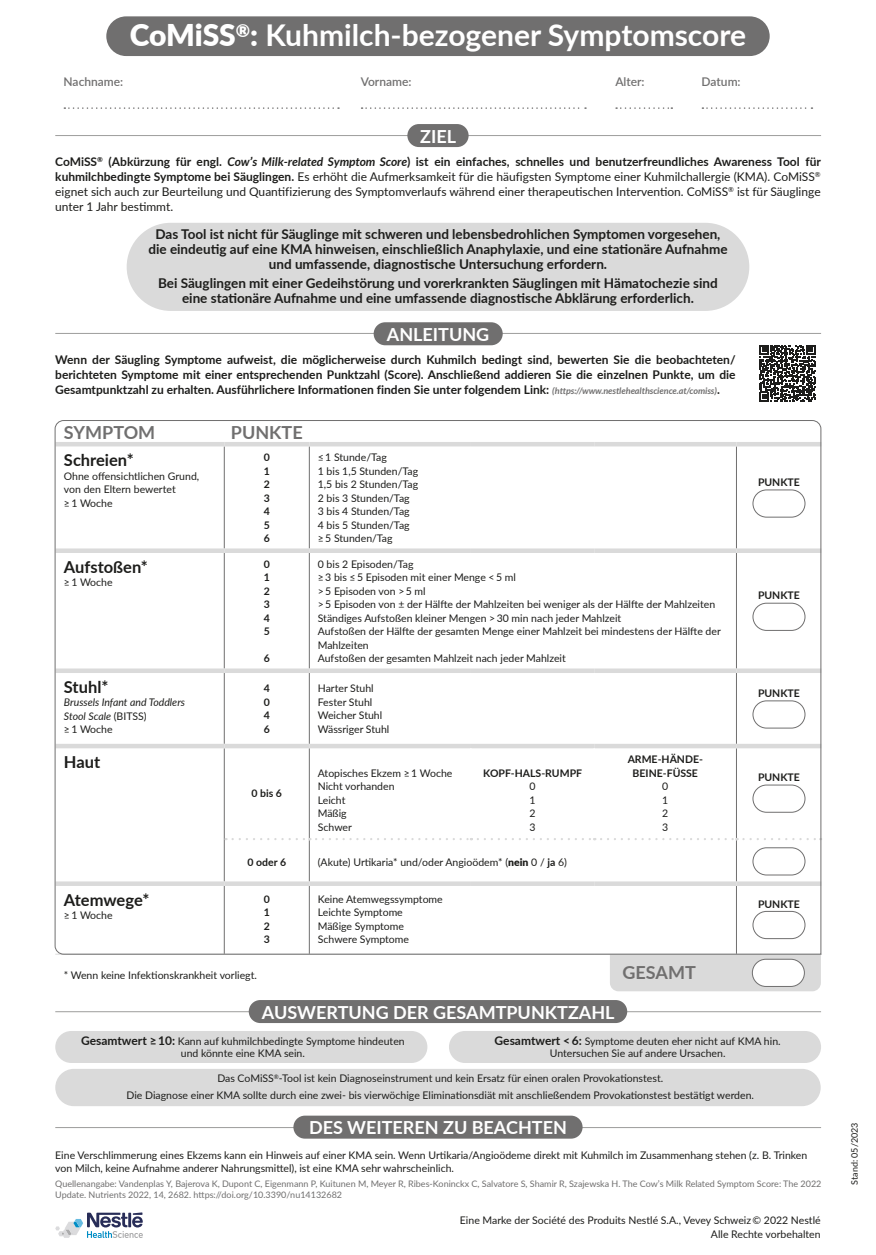
<style>
.page{position:relative;width:876px;height:1255px;background:#fff}
.page>*{position:absolute;margin:0;border:0;box-sizing:border-box;transform-origin:0 0}
.t1{font:700 30px "Lato";color:#fff}
.t2{font:700 18px "Lato";color:#fff}
.t3{font:700 18px "Lato";color:#706f6f}
.t4{font:700 16.5px "Lato";color:#1d1d1b}
.t5{font:700 13.5px/15px "Lato";color:#1d1d1b;text-align:center}
.t6{font:12px/15px "Lato";color:#1d1d1b;text-align:justify}
.t7{font:700 12px/15px "Lato";color:#1d1d1b;text-align:justify}
.t8{font:600 12px "Lato";color:#706f6f}
.t9{font:10.5px/13.5px "Lato";color:#1d1d1b}
.t10{font:700 10.5px/13.5px "Lato";color:#1d1d1b;text-align:justify}
.t11{font:italic 10.5px/13.5px "Lato";color:#1d1d1b}
.t12{font:9px/10.5px "Lato";color:#706f6f}
.t13{font:9px "Lato";color:#1d1d1b}
.s1{font-weight:900}
.s2{font-weight:700}
.s3{font-weight:700;font-style:italic}
.s4{font-weight:800;font-style:italic}
.s5{font-style:italic;font-size:9px;color:#706f6f}
.s6{font-style:normal}
.s7{font-weight:700;font-size:12px}
</style>
<div class="page">
<div style="left:106px;top:16px;width:664px;height:40px;background:#706f6f;border-radius:20px"></div>
<hr style="left:55px;top:135px;width:766px;height:1px;background:#9d9d9c">
<hr style="left:55px;top:333px;width:766px;height:1px;background:#9d9d9c">
<div style="left:127px;top:223px;width:622px;height:88px;background:#dadada;border-radius:44px"></div>
<div style="left:55px;top:1068px;width:766px;height:38px;background:#dadada;border-radius:19px"></div>
<div style="left:55px;top:1030px;width:372px;height:32px;background:#dadada;border-radius:16px"></div>
<div style="left:449px;top:1030px;width:372px;height:32px;background:#dadada;border-radius:16px"></div>
<div style="left:407px;top:124px;width:62px;height:23px;background:#706f6f;border-radius:11px"></div>
<div style="left:374px;top:322px;width:129px;height:23px;background:#706f6f;border-radius:11px"></div>
<hr style="left:736px;top:953px;width:86px;height:1px;background:#dadada">
<svg style="left:64px;top:107px;width:275px;height:2px"></svg>
<svg style="left:362px;top:107px;width:224px;height:2px"></svg>
<svg style="left:616px;top:107px;width:56px;height:2px"></svg>
<svg style="left:702px;top:107px;width:110px;height:2px"></svg>
<svg style="left:55px;top:1212px;width:88px;height:25px"></svg>
<div style="left:610px;top:954px;width:211px;height:37px;background:#dadada"></div>
<div style="left:752px;top:959px;width:52px;height:27px;background:#fff;border-radius:14px"></div>
<div style="left:752px;top:959px;width:53px;height:27px;border:1px solid #706f6f;border-radius:14px"></div>
<svg style="left:55px;top:420px;width:766px;height:534px"></svg>
<hr style="left:55px;top:1127px;width:766px;height:1px;background:#9d9d9c">
<hr style="left:55px;top:1011px;width:766px;height:1px;background:#9d9d9c">
<div style="left:249px;top:1000px;width:378px;height:23px;background:#706f6f;border-radius:11px"></div>
<div style="left:293px;top:1115px;width:290px;height:23px;background:#706f6f;border-radius:11px"></div>
<svg style="left:759px;top:345px;width:57px;height:56px"></svg>
<h1 class="t1" style="left:130px;top:13px;width:618px"><span class="s1">CoMiSS</span><sup>®</sup><span class="s1">:</span> Kuhmilch-bezogener Symptomscore</h1>
<p class="t8" style="left:64px;top:73px;width:61px">Nachname:</p>
<p class="t8" style="left:361px;top:73px;width:52px">Vorname:</p>
<p class="t8" style="left:615px;top:73px;width:31px">Alter:</p>
<p class="t8" style="left:702px;top:73px;width:41px">Datum:</p>
<h2 class="t2" style="left:420px;top:123px;width:37px">ZIEL</h2>
<p class="t6" style="left:55px;top:154px;width:767px"><span class="s2">CoMiSS</span><sup>®</sup> <span class="s2">(Abkürzung für engl.</span> <span class="s3">Cow</span><span class="s4">ʼ</span><span class="s3">s Milk-related Symptom Score</span><span class="s2">) ist ein einfaches, schnelles und benutzerfreundliches Awareness Tool für kuhmilchbedingte Symptome bei Säuglingen.</span> Es erhöht die Aufmerksamkeit für die häufigsten Symptome einer Kuhmilchallergie (KMA). CoMiSS<sup>® </sup>eignet sich auch zur Beurteilung und Quantifizierung des Symptomverlaufs während einer therapeutischen Intervention. CoMiSS<sup>®</sup> ist für Säuglinge unter 1 Jahr bestimmt.</p>
<p class="t5" style="left:148px;top:226px;width:581px">Das Tool ist nicht für Säuglinge mit schweren und lebensbedrohlichen Symptomen vorgesehen, die eindeutig auf eine KMA hinweisen, einschließlich Anaphylaxie, und eine stationäre Aufnahme und umfassende, diagnostische Untersuchung erfordern.</p>
<p class="t5" style="left:158px;top:275px;width:561px">Bei Säuglingen mit einer Gedeihstörung und vorerkrankten Säuglingen mit Hämatochezie sind eine stationäre Aufnahme und eine umfassende diagnostische Abklärung erforderlich.</p>
<h2 class="t2" style="left:387px;top:321px;width:104px">ANLEITUNG</h2>
<p class="t7" style="left:55px;top:351px;width:682px">Wenn der Säugling Symptome aufweist, die möglicherweise durch Kuhmilch bedingt sind, bewerten Sie die beobachteten/ berichteten Symptome mit einer entsprechenden Punktzahl (Score). Anschließend addieren Sie die einzelnen Punkte, um die Gesamtpunktzahl zu erhalten. Ausführlichere Informationen finden Sie unter folgendem Link: <span class="s5">(https://www.nestlehealthscience.at/comiss)</span>.</p>
<h2 class="t3" style="left:64px;top:419px;width:93px">SYMPTOM</h2>
<h2 class="t3" style="left:231px;top:419px;width:73px">PUNKTE</h2>
<h3 class="t4" style="left:64px;top:448px;width:71px">Schreien*</h3>
<p class="t9" style="left:64px;top:468px;width:137px">Ohne offensichtlichen Grund, von den Eltern bewertet<br>≥ 1 Woche</p>
<p class="t10" style="left:264px;top:450px;width:8px">0<br>1<br>2<br>3<br>4<br>5<br>6</p>
<p class="t9" style="left:318px;top:450px;width:102px">≤ 1 Stunde/Tag<br>1 bis 1,5 Stunden/Tag<br>1,5 bis 2 Stunden/Tag<br>2 bis 3 Stunden/Tag<br>3 bis 4 Stunden/Tag<br>4 bis 5 Stunden/Tag ≥ 5 Stunden/Tag</p>
<h3 class="t4" style="left:64px;top:554px;width:86px">Aufstoßen*</h3>
<p class="t9" style="left:64px;top:575px;width:50px">≥ 1 Woche</p>
<p class="t10" style="left:264px;top:556px;width:8px">0<br>1<br>2<br>3<br>4<br>5</p>
<p class="t10" style="left:264px;top:651px;width:8px">6</p>
<p class="t9" style="left:318px;top:556px;width:404px">0 bis 2 Episoden/Tag<br>≥ 3 bis ≤ 5 Episoden mit einer Menge &lt; 5 ml<br>&gt; 5 Episoden von &gt; 5 ml<br>&gt; 5 Episoden von ± der Hälfte der Mahlzeiten bei weniger als der Hälfte der Mahlzeiten Ständiges Aufstoßen kleiner Mengen &gt; 30 min nach jeder Mahlzeit<br>Aufstoßen der Hälfte der gesamten Menge einer Mahlzeit bei mindestens der Hälfte der Mahlzeiten<br>Aufstoßen der gesamten Mahlzeit nach jeder Mahlzeit</p>
<p class="t10" style="left:758px;top:475px;width:43px">PUNKTE</p>
<p class="t10" style="left:758px;top:588px;width:43px">PUNKTE</p>
<h3 class="t4" style="left:64px;top:674px;width:46px">Stuhl*</h3>
<p class="t11" style="left:64px;top:695px;width:123px">Brussels Infant and Toddlers<br>Stool Scale <span class="s6">(BITSS)<br>≥ 1 Woche</span></p>
<p class="t10" style="left:264px;top:681px;width:8px">4<br>0<br>4<br>6</p>
<p class="t9" style="left:318px;top:681px;width:73px">Harter Stuhl<br>Fester Stuhl<br>Weicher Stuhl<br>Wässriger Stuhl</p>
<p class="t10" style="left:758px;top:686px;width:43px">PUNKTE</p>
<h3 class="t4" style="left:64px;top:749px;width:38px">Haut</h3>
<p class="t10" style="left:252px;top:785px;width:32px">0 bis 6</p>
<p class="t9" style="left:318px;top:765px;width:136px">Atopisches Ekzem ≥ 1 Woche<br>Nicht vorhanden<br>Leicht<br>Mäßig<br>Schwer</p>
<p class="t10" style="left:483px;top:765px;width:100px">KOPF-HALS-RUMPF</p>
<p class="t9" style="left:529px;top:779px;width:8px;text-align:justify">0<br>1<br>2<br>3</p>
<p class="t10" style="left:628px;top:752px;width:76px;text-align:center">ARME-HÄNDE-<br>BEINE-FÜSSE</p>
<p class="t9" style="left:662px;top:779px;width:8px;text-align:justify">0<br>1<br>2<br>3</p>
<p class="t10" style="left:758px;top:770px;width:43px">PUNKTE</p>
<p class="t10" style="left:247px;top:854px;width:40px">0 oder 6</p>
<p class="t9" style="left:318px;top:854px;width:251px">(Akute) Urtikaria* und/oder Angioödem* (<span class="s1">nein</span> 0 / <span class="s2">ja</span> 6)</p>
<h3 class="t4" style="left:64px;top:887px;width:87px">Atemwege*</h3>
<p class="t9" style="left:64px;top:908px;width:50px">≥ 1 Woche</p>
<p class="t10" style="left:264px;top:891px;width:8px">0<br>1<br>2<br>3</p>
<p class="t9" style="left:318px;top:891px;width:126px">Keine Atemwegssymptome<br>Leichte Symptome<br>Mäßige Symptome<br>Schwere Symptome</p>
<p class="t10" style="left:758px;top:896px;width:43px">PUNKTE</p>
<p class="t9" style="left:64px;top:967px;width:195px">* Wenn keine Infektionskrankheit vorliegt.</p>
<h2 class="t3" style="left:622px;top:959px;width:75px">GESAMT</h2>
<h2 class="t2" style="left:262px;top:998px;width:354px">AUSWERTUNG DER GESAMTPUNKTZAHL</h2>
<p class="t9" style="left:81px;top:1034px;width:325px;line-height:12px;text-align:center"><span class="s7">Gesamtwert ≥ 10:</span> Kann auf kuhmilchbedingte Symptome hindeuten und könnte eine KMA sein.</p>
<p class="t9" style="left:126px;top:1070px;width:629px;line-height:16.2px;text-align:center">Das CoMiSS<sup>®</sup>-Tool ist kein Diagnoseinstrument und kein Ersatz für einen oralen Provokationstest.<br>Die Diagnose einer KMA sollte durch eine zwei- bis vierwöchige Eliminationsdiät mit anschließendem Provokationstest bestätigt werden.</p>
<p class="t9" style="left:495px;top:1034px;width:287px;line-height:12px;text-align:center"><span class="s7">Gesamtwert &lt; 6:</span> Symptome deuten eher nicht auf KMA hin.<br>Untersuchen Sie auf andere Ursachen.</p>
<h2 class="t2" style="left:309px;top:1114px;width:259px">DES WEITEREN ZU BEACHTEN</h2>
<p class="t9" style="left:55px;top:1147px;width:754px">Eine Verschlimmerung eines Ekzems kann ein Hinweis auf einer KMA sein. Wenn Urtikaria/Angioödeme direkt mit Kuhmilch im Zusammenhang stehen (z. B. Trinken von Milch, keine Aufnahme anderer Nahrungsmittel), ist eine KMA sehr wahrscheinlich.</p>
<p class="t12" style="left:55px;top:1177px;width:768px">Quellenangabe: Vandenplas Y, Bajerova K, Dupont C, Eigenmann P, Kuitunen M, Meyer R, Ribes-Koninckx C, Salvatore S, Shamir R, Szajewska H. The Cow’s Milk Related Symptom Score: The 2022<br>Update. Nutrients 2022, 14, 2682. https://doi.org/10.3390/nu14132682</p>
<p class="t9" style="left:460px;top:1213px;width:362px;text-align:right">Eine Marke der Société des Produits Nestlé S.A., Vevey Schweiz © 2022 Nestlé<br>Alle Rechte vorbehalten</p>
<p class="t13" style="left:848px;top:1184px;width:64px;rotate:-90deg">Stand: 05/2023</p>
</div>
